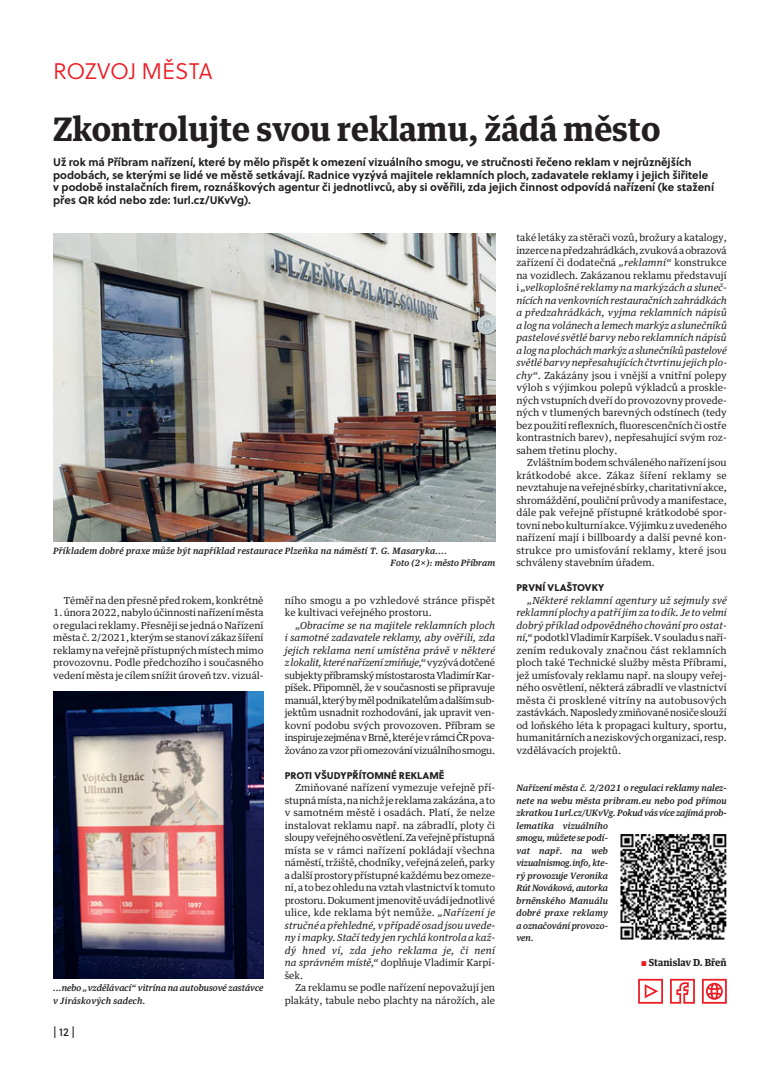
<style>
.page{position:relative;width:780px;height:1088px;background:#fff}
.page>*{position:absolute;margin:0;border:0;box-sizing:border-box;transform-origin:0 0}
.t1{font:700 32.5px "Guardian Text Egyp";color:#231f20}
.t2{font:22.5px "Soleil Lt";letter-spacing:-.015em;color:#ed1c24}
.t3{font:11.25px "Soleil Bk";color:#231f20}
.t4{font:700 11px/12.5px "Soleil";color:#231f20}
.t5{font:9.75px/12.5px "Guardian Text Egyp";color:#231f20;text-align:justify}
.t6{font:9.75px/12.5px "Guardian Text Egyp";letter-spacing:.02em;color:#231f20}
.t7{font:9.75px "Soleil Xb";color:#231f20}
.t8{font:700 9.75px "Guardian Text Egyp";color:#231f20}
.t9{font:italic 500 8.75px/12.5px "Guardian Text Egyp";letter-spacing:.01em;color:#231f20}
.t10{font:italic 500 8.75px/12.5px "Guardian Text Egyp";letter-spacing:.03em;color:#231f20}
.s1{font-style:italic}
.s2{font-family:"Soleil Bk";font-weight:400;font-size:9.62px;color:#ed1c24}
</style>
<div class="page">
<img style="left:53px;top:233px;width:442px;height:309px">
<img style="left:53px;top:691px;width:210px;height:287px">
<svg style="left:638px;top:979px;width:25px;height:25px"></svg>
<svg style="left:670px;top:979px;width:24px;height:25px"></svg>
<svg style="left:702px;top:979px;width:24px;height:25px"></svg>
<img style="left:620px;top:835px;width:106px;height:105px">
<h2 class="t2" style="left:53px;top:58px;width:161px">ROZVOJ MĚSTA</h2>
<h1 class="t1" style="left:53px;top:115px;width:608px">Zkontrolujte svou reklamu, žádá město</h1>
<p class="t4" style="left:53px;top:157px;width:662px">Už rok má Příbram nařízení, které by mělo přispět k omezení vizuálního smogu, ve stručnosti řečeno reklam v nejrůznějších podobách, se kterými se lidé ve městě setkávají. Radnice vyzývá majitele reklamních ploch, zadavatele reklamy i jejich šiřitele v podobě instalačních firem, roznáškových agentur či jednotlivců, aby si ověřili, zda jejich činnost odpovídá nařízení (ke stažení přes QR kód nebo zde: 1url.cz/UKvVg).</p>
<p class="t10" style="left:390px;top:545px;width:106px;text-indent:-337px">Příkladem dobré praxe může být například restaurace Plzeňka na náměstí T. G. Masaryka....<br>Foto (2×): město Příbram</p>
<p class="t5" style="left:64px;top:595px;width:201px">Téměř na den přesně před rokem, konkrétně</p>
<p class="t5" style="left:53px;top:607px;width:212px">1. února 2022, nabylo účinnosti nařízení města o regulaci reklamy. Přesněji se jedná o Nařízení města č. 2/2021, kterým se stanoví zákaz šíření reklamy na veřejně přístupných místech mimo provozovnu. Podle předchozího i současného vedení města je cílem snížit úroveň tzv. vizuál -</p>
<p class="t9" style="left:53px;top:982px;width:212px">...nebo „vzdělávací“ vitrína na autobusové zastávce v Jiráskových sadech.</p>
<p class="t3" style="left:53px;top:1026px;width:23px">| 12 |</p>
<p class="t6" style="left:285px;top:595px;width:212px">ního smogu a po vzhledové stránce přispět ke kultivaci veřejného prostoru.</p>
<p class="t5" style="left:285px;top:620px;width:212px;text-indent:11px"><span class="s1">„Obracíme se na majitele reklamních ploch i samotné zadavatele reklamy, aby ověřili, zda jejich reklama není umístěna právě v některé z lokalit, které nařízení zmiňuje,“</span>vyzývá dotčené subjekty příbramský místostarosta Vladimír Kar&shy;píšek. Připomněl, že v současnosti se připravuje manuál, který by měl podnikatelům adalším sub&shy;jektům usnadnit rozhodování, jak upravit ven&shy;kovní podobu svých provozoven. Příbram se inspiruje zejména vBrně, které je v rámci ČR pova&shy;žováno za vzor při omezování vizuálního smogu.</p>
<p class="t7" style="left:285px;top:770px;width:161px">PROTI VŠUDYPŘÍTOMNÉ REKLAMĚ</p>
<p class="t5" style="left:285px;top:782px;width:212px;text-indent:11px">Zmiňované nařízení vymezuje veřejně pří - stupná místa, na nichž je reklama zakázána, a to v samotném městě i osadách. Platí, že nelze instalovat reklamu např. na zábradlí, ploty či sloupy veřejného osvětlení. Za veřejně přístupná místa se v rámci nařízení pokládají všechna náměstí, tržiště, chodníky, veřejná zeleň, parky a další prostory přístupné každému bez omeze&shy;ní, a to bez ohledu na vztah vlastnictví k tomuto prostoru. Dokument jmenovitě uvádí jednotlivé ulice, kde reklama být nemůže. <span class="s1">„Nařízení je stručné a přehledné, v případě osad jsou uvede&shy;ny i mapky. Stačí tedy jen rychlá kontrola a kaž&shy;dý hned ví, zda jeho reklama je, či není na správném místě,“</span> doplňuje Vladimír Karpí&shy;šek.</p>
<p class="t5" style="left:285px;top:982px;width:212px;text-align:right">Za reklamu se podle nařízení nepovažují jen plakáty, tabule nebo plachty na nárožích, ale</p>
<p class="t5" style="left:516px;top:232px;width:212px">také letáky za stěrači vozů, brožury a katalogy, inzerce na předzahrádkách, zvuková a obrazová zařízení či dodatečná <span class="s1">„reklamní“</span> konstrukce na vozidlech. Zakázanou reklamu představují i <span class="s1">„velkoplošné reklamy na markýzách a sluneč&shy;nících na venkovních restauračních zahrádkách a předzahrádkách, vyjma reklamních nápisů a log na volánech a lemech markýz a slunečníků pastelové světlé barvy nebo reklamních nápisů a log na plochách markýz a slunečníků pastelové světlé barvy nepřesahujících čtvrtinu jejich plo&shy;chy“.</span> Zakázány jsou i vnější a vnitřní polepy výloh s výjimkou polepů výkladců a proskle&shy;ných vstupních dveří do provozovny provede&shy;ných v tlumených barevných odstínech (tedy bez použití reflexních, fluorescenčních či ostře kontrastních barev), nepřesahující svým roz&shy;sahem třetinu plochy.</p>
<p class="t5" style="left:516px;top:457px;width:212px;text-indent:11px">Zvláštním bodem schváleného nařízení jsou krátkodobé akce. Zákaz šíření reklamy se nevztahuje na veřejné sbírky, charitativní akce, shromáždění, pouliční průvody a manifestace, dále pak veřejně přístupné krátkodobé spor&shy;tovní nebo kulturní akce. Výjimku z uvedeného nařízení mají i billboardy a další pevné kon&shy;strukce pro umisťování reklamy, které jsou schváleny stavebním úřadem.</p>
<p class="t7" style="left:516px;top:583px;width:89px">PRVNÍ VLAŠTOVKY</p>
<p class="t5" style="left:516px;top:595px;width:212px;text-indent:11px"><span class="s1">„Některé reklamní agentury už sejmuly své reklamní plochy a patří jim za to dík. Je to velmi dobrý příklad odpovědného chování pro ostat&shy;ní,“</span> podotkl Vladimír Karpíšek. V souladu s naří&shy;zením redukovaly značnou část reklamních ploch také Technické služby města Příbrami, jež umísťovaly reklamu např. na sloupy veřej&shy;ného osvětlení, některá zábradlí ve vlastnictví města či prosklené vitríny na autobusových zastávkách. Naposledy zmiňované nosiče slouží od loňského léta k propagaci kultury, sportu, humanitárních a neziskových organizací, resp. vzdělávacích projektů.</p>
<p class="t9" style="left:516px;top:782px;width:212px">Nařízení města č. 2/2021 o regulaci reklamy nalez&shy;nete na webu města pribram.eu nebo pod přímou zkratkou 1url.cz/UKvVg. Pokud vás více zajímá prob&shy;lematika vizuálního<br>smogu, můžete se podí-<br>vat např. na web<br>vizual nismog.info, kte-<br>rý provozuje Veronika<br>Rút Nováková, autorka<br>brněnského Manuálu<br>dobré praxe reklamy<br>a označování provozo-<br>ven.</p>
<p class="t8" style="left:641px;top:958px;width:87px"><span class="s2">S</span> Stanislav D. Břeň</p>
</div>
